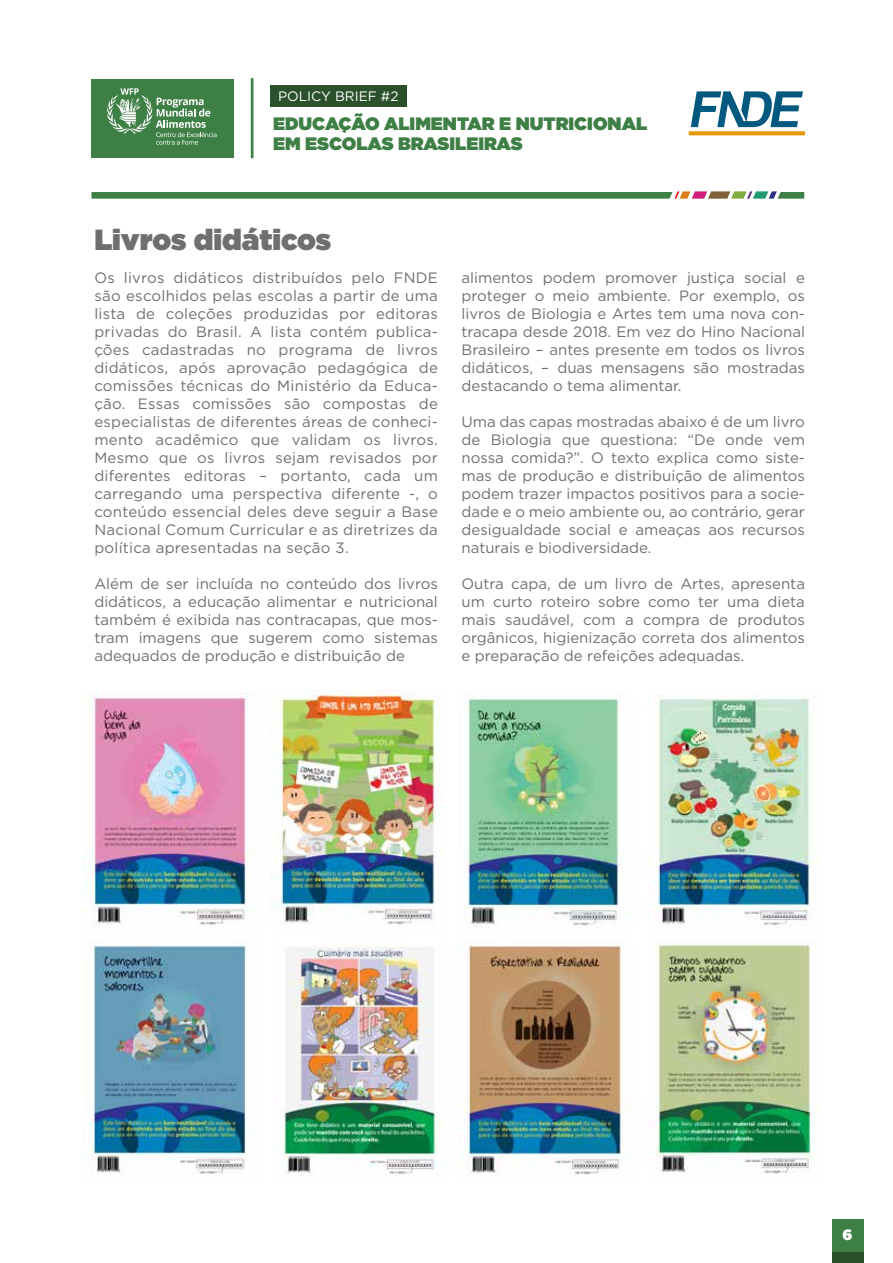
<style>
.page{position:relative;width:893px;height:1263px;background:#fff}
.page>*{position:absolute;margin:0;border:0;box-sizing:border-box;transform-origin:0 0}
.t1{font:900 29.1px "Gotham";color:#6f6f6e}
.t2{font:900 18px/19.8px "Gotham";color:#3e7f45}
.t3{font:15px/18px "Gotham";color:#6f6f6e;text-align:justify}
.t4{font:900 15px "Gotham";color:#fff}
.t5{font:13.65px "Gotham";color:#fff}
</style>
<div class="page">
<svg style="left:91px;top:191px;width:713px;height:8px;background:#6b976c"></svg>
<svg style="left:689px;top:91px;width:116px;height:44px"></svg>
<div style="left:832px;top:1219px;width:31px;height:44px;background:#3e7f45"></div>
<div style="left:832px;top:1252px;width:31px;height:11px;background:#2a512c"></div>
<div style="left:91px;top:79px;width:142px;height:78px;background:#3e7f45"></div>
<div style="left:270px;top:85px;width:136px;height:22px;background:#2a512c"></div>
<hr style="left:251px;top:79px;width:2px;height:78px;background:#3e7f45">
<svg style="left:107px;top:88px;width:110px;height:57px"></svg>
<img style="left:83px;top:692px;width:172px;height:233px">
<img style="left:270px;top:690px;width:174px;height:235px">
<img style="left:457px;top:696px;width:173px;height:232px">
<img style="left:647px;top:694px;width:172px;height:234px">
<img style="left:82px;top:941px;width:166px;height:233px">
<img style="left:273px;top:943px;width:174px;height:233px">
<img style="left:457px;top:941px;width:174px;height:234px">
<img style="left:647px;top:944px;width:171px;height:230px">
<p class="t5" style="left:278px;top:87px;width:122px">POLICY BRIEF #2</p>
<p class="t2" style="left:273px;top:114px;width:376px">EDUCAÇÃO ALIMENTAR E NUTRICIONAL<br>EM ESCOLAS BRASILEIRAS</p>
<h1 class="t1" style="left:94px;top:219px;width:238px">Livros didáticos</h1>
<p class="t3" style="left:94px;top:268px;width:345px">Os livros didáticos distribuídos pelo FNDE são escolhidos pelas escolas a partir de uma lista de coleções produzidas por editoras privadas do Brasil. A lista contém publica&shy;ções cadastradas no programa de livros didáticos, após aprovação pedagógica de comissões técnicas do Ministério da Educa&shy;ção. Essas comissões são compostas de especialistas de diferentes áreas de conheci&shy;mento acadêmico que validam os livros.<br>Mesmo que os livros sejam revisados por diferentes editoras – portanto, cada um carregando uma perspectiva diferente -, o conteúdo essencial deles deve seguir a Base Nacional Comum Curricular e as diretrizes da política apresentadas na seção 3.</p>
<p class="t3" style="left:94px;top:574px;width:345px">Além de ser incluída no conteúdo dos livros didáticos, a educação alimentar e nutricional também é exibida nas contracapas, que mos&shy;tram imagens que sugerem como sistemas adequados de produção e distribuição de</p>
<p class="t3" style="left:461px;top:268px;width:345px">alimentos podem promover justiça social e proteger o meio ambiente. Por exemplo, os livros de Biologia e Artes tem uma nova con&shy;tracapa desde 2018. Em vez do Hino Nacional Brasileiro – antes presente em todos os livros didáticos, – duas mensagens são mostradas destacando o tema alimentar.</p>
<p class="t3" style="left:461px;top:412px;width:345px">Uma das capas mostradas abaixo é de um livro de Biologia que questiona: “De onde vem nossa comida?”. O texto explica como siste&shy;mas de produção e distribuição de alimentos podem trazer impactos positivos para a socie&shy;dade e o meio ambiente ou, ao contrário, gerar desigualdade social e ameaças aos recursos naturais e biodiversidade.</p>
<p class="t3" style="left:461px;top:574px;width:345px">Outra capa, de um livro de Artes, apresenta um curto roteiro sobre como ter uma dieta mais saudável, com a compra de produtos orgânicos, higienização correta dos alimentos e preparação de refeições adequadas.</p>
<p class="t4" style="left:843px;top:1223px;width:11px">6</p>
</div>
